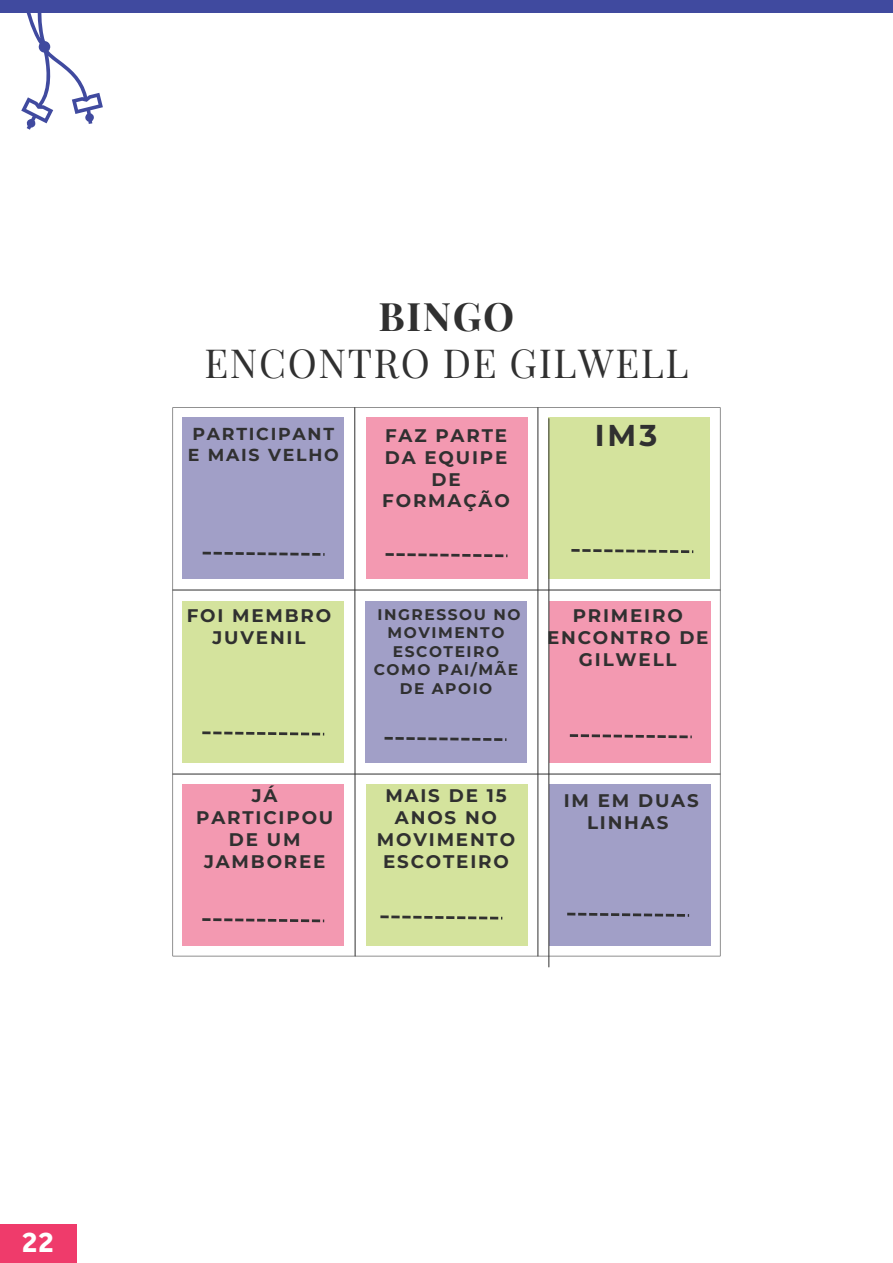
<style>
.page{position:relative;width:893px;height:1263px;background:#fff}
.page>*{position:absolute;margin:0;border:0;box-sizing:border-box;transform-origin:0 0}
.t1{font:39.3px/46.7px "Playfair Display";letter-spacing:.04em;color:#303030;text-align:center}
.t2{font:700 30.15px "Montserrat";color:#303030}
.t3{font:700 30px "Effra";color:#fff}
.t4{font:700 18.3px/21.9px "Montserrat";letter-spacing:.1em;color:#303030;text-align:center}
.t5{font:700 17.4px/20.5px "Montserrat";letter-spacing:.1em;color:#303030}
.t6{font:700 15.45px/18.5px "Montserrat";letter-spacing:.1em;color:#303030;text-align:center}
.s1{font-weight:700}
</style>
<div class="page">
<div style="left:0;top:0;width:893px;height:13px;background:#404a9f"></div>
<div style="left:0;top:1225px;width:77px;height:38px;background:#ef3b6b"></div>
<svg style="left:21px;top:13px;width:82px;height:117px"></svg>
<svg style="left:173px;top:407px;width:547px;height:549px"></svg>
<div style="left:183px;top:417px;width:161px;height:162px;background:#a19fc7"></div>
<div style="left:366px;top:417px;width:161px;height:162px;background:#f399b1"></div>
<div style="left:183px;top:785px;width:161px;height:161px;background:#f399b1"></div>
<div style="left:365px;top:601px;width:161px;height:161px;background:#a19fc7"></div>
<div style="left:548px;top:417px;width:162px;height:162px;background:#d4e39d"></div>
<div style="left:549px;top:601px;width:161px;height:161px;background:#f399b1"></div>
<hr style="left:354px;top:408px;width:1px;height:548px;background:#303030">
<hr style="left:538px;top:408px;width:1px;height:548px;background:#303030">
<hr style="left:173px;top:590px;width:547px;height:1px;background:#303030">
<hr style="left:173px;top:774px;width:547px;height:1px;background:#303030">
<div style="left:549px;top:785px;width:161px;height:161px;background:#a19fc7"></div>
<div style="left:183px;top:601px;width:161px;height:161px;background:#d4e39d"></div>
<div style="left:366px;top:785px;width:161px;height:161px;background:#d4e39d"></div>
<hr style="left:548px;top:419px;width:1px;height:548px;background:#303030">
<svg style="left:203px;top:552px;width:122px;height:4px"></svg>
<svg style="left:386px;top:553px;width:121px;height:4px"></svg>
<svg style="left:571px;top:549px;width:122px;height:4px"></svg>
<svg style="left:570px;top:734px;width:122px;height:4px"></svg>
<svg style="left:385px;top:737px;width:121px;height:4px"></svg>
<svg style="left:202px;top:731px;width:122px;height:4px"></svg>
<svg style="left:202px;top:918px;width:122px;height:4px"></svg>
<svg style="left:380px;top:915px;width:122px;height:4px"></svg>
<svg style="left:567px;top:913px;width:122px;height:4px"></svg>
<p class="t1" style="left:204px;top:290px;width:486px"><span class="s1">BINGO<br></span>ENCONTRO DE GILWELL</p>
<p class="t5" style="left:188px;top:423px;width:152px">PARTICIPANT<br>E MAIS VELHO</p>
<p class="t4" style="left:382px;top:424px;width:129px">FAZ PARTE<br>DA EQUIPE<br>DE<br>FORMAÇÃO</p>
<p class="t2" style="left:595px;top:415px;width:64px">IM3</p>
<p class="t4" style="left:187px;top:604px;width:146px">FOI MEMBRO<br>JUVENIL</p>
<p class="t4" style="left:196px;top:784px;width:139px">JÁ<br>PARTICIPOU<br>DE UM<br>JAMBOREE</p>
<p class="t6" style="left:374px;top:604px;width:148px">INGRESSOU NO<br>MOVIMENTO<br>ESCOTEIRO<br>COMO PAI/MÃE<br>DE APOIO</p>
<p class="t4" style="left:547px;top:604px;width:163px">PRIMEIRO<br>ENCONTRO DE<br>GILWELL</p>
<p class="t4" style="left:377px;top:784px;width:140px">MAIS DE 15<br>ANOS NO<br>MOVIMENTO<br>ESCOTEIRO</p>
<p class="t4" style="left:564px;top:789px;width:137px">IM EM DUAS<br>LINHAS</p>
<h3 class="t3" style="left:22px;top:1224px;width:34px">22</h3>
</div>
